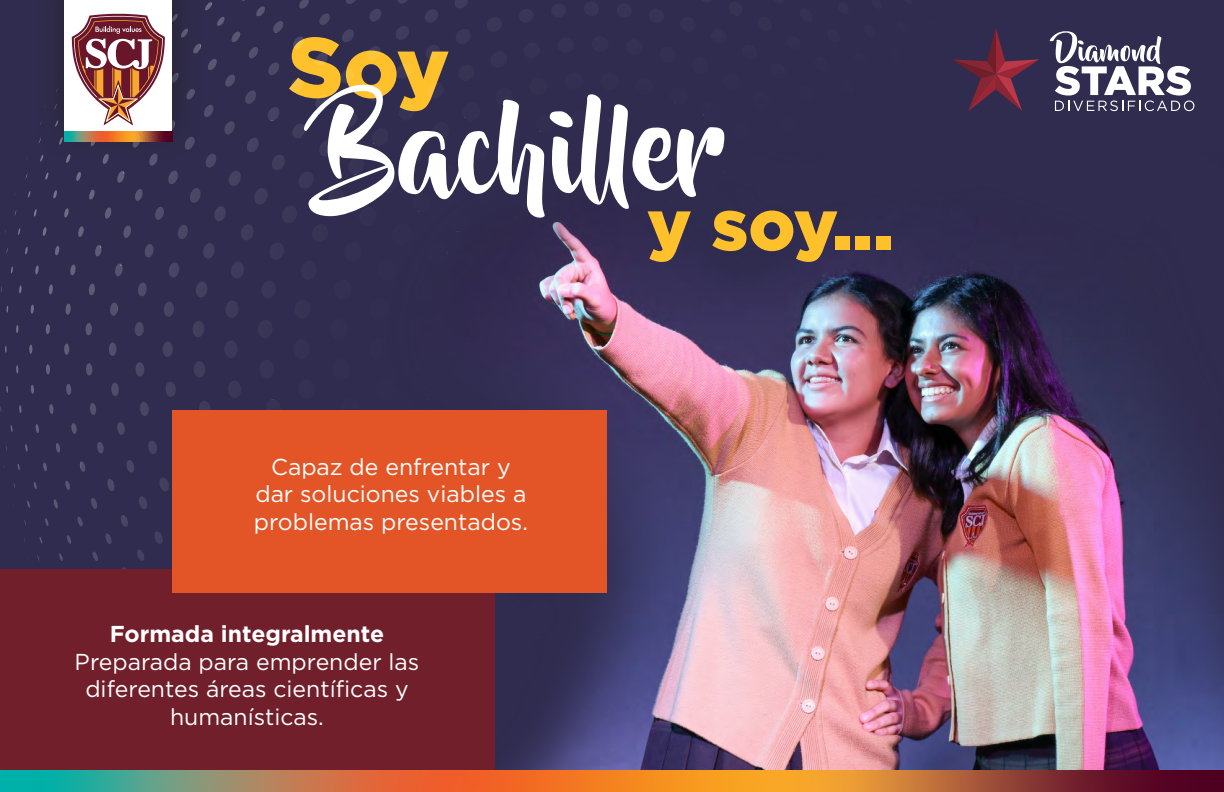
<style>
.page{position:relative;width:1224px;height:792px;background:#fff}
.page>*{position:absolute;margin:0;border:0;box-sizing:border-box;transform-origin:0 0}
.t1{font:117.6px "Beyond The Mountains";color:#fff}
.t2{font:900 71.8px "Gotham";color:#ffc12b}
.t3{font:23px/27.6px "Gotham";color:#fff;text-align:center}
.t4{font:700 23px "Gotham";color:#fff}
</style>
<div class="page">
<div style="left:0;top:0;width:1224px;height:781px;background:#302c4f"></div>
<img style="left:324px;top:153px;width:900px;height:616px">
<svg style="left:290px;top:37px;width:159px;height:50px"></svg>
<img style="left:205px;top:0;width:527px;height:25px">
<img style="left:204px;top:87px;width:911px;height:45px">
<img style="left:495px;top:580px;width:644px;height:46px">
<svg style="left:952px;top:28px;width:88px;height:83px"></svg>
<svg style="left:1050px;top:31px;width:144px;height:80px"></svg>
<div style="left:0;top:569px;width:495px;height:223px;background:#701f2b"></div>
<div style="left:172px;top:410px;width:435px;height:183px;background:#e35526"></div>
<svg style="left:0;top:770px;width:1224px;height:22px;background:#ac7343"></svg>
<div style="left:34px;top:0;width:169px;height:162px;background:#231f20;opacity:.75"></div>
<div style="left:65px;top:0;width:107px;height:132px;background:#fff"></div>
<svg style="left:64px;top:132px;width:108px;height:10px"></svg>
<svg style="left:72px;top:14px;width:93px;height:111px"></svg>
<p class="t1" style="left:324px;top:85px;width:403px">Bachiller</p>
<p class="t2" style="left:647px;top:175px;width:248px">y soy...</p>
<p class="t3" style="left:254px;top:452px;width:276px">Capaz de enfrentar y dar soluciones viables a problemas presentados.</p>
<p class="t4" style="left:110px;top:619px;width:276px">Formada integralmente</p>
<p class="t3" style="left:75px;top:647px;width:346px">Preparada para emprender las diferentes áreas científicas y humanísticas.</p>
</div>
